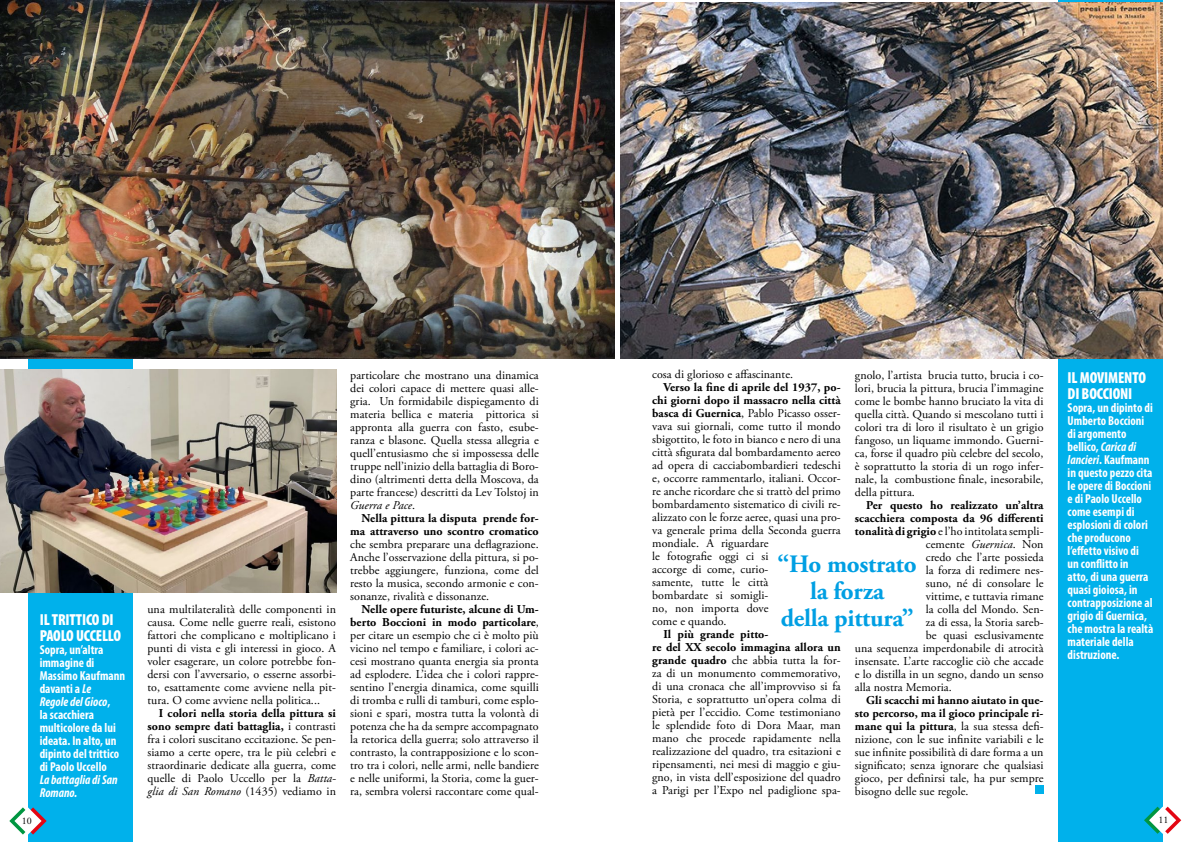
<style>
.page{position:relative;width:1191px;height:842px;background:#fff}
.page>*{position:absolute;margin:0;border:0;box-sizing:border-box;transform-origin:0 0}
.t1{font:700 25px/27px "Adobe Garamond Pro";letter-spacing:-.01em;color:#009fe3;text-align:center}
.t2{font:900 condensed 16px/16px "Myriad Pro";letter-spacing:-.01em;color:#fff;scale:.96 1}
.t3{font:700 condensed 13px/13px "Myriad Pro";color:#fff;scale:.96 1}
.t4{font:italic 700 condensed 13px/13px "Myriad Pro";color:#fff;scale:.96 1}
.t5{font:12px/13px "Adobe Garamond Pro";letter-spacing:.005em;color:#000;text-align:justify}
.t6{font:700 12px/13px "Adobe Garamond Pro";letter-spacing:.005em;color:#000;text-align:right}
.t7{font:10px "Adobe Garamond Pro";color:#000}
.s1{font-style:italic}
.s2{font-weight:700}
</style>
<div class="page">
<div style="left:1057px;top:0;width:105px;height:842px;background:#00b1eb"></div>
<div style="left:28px;top:0;width:105px;height:842px;background:#00b1eb"></div>
<svg style="left:1144px;top:807px;width:37px;height:27px"></svg>
<svg style="left:9px;top:807px;width:38px;height:27px"></svg>
<div style="left:1035px;top:785px;width:8px;height:9px;background:#00b1eb"></div>
<img style="left:620px;top:2px;width:542px;height:357px">
<img style="left:0;top:0;width:615px;height:359px">
<img style="left:0;top:370px;width:336px;height:222px">
<h2 class="t2" style="left:40px;top:611px;width:86px">IL TRITTICO DI<br>PAOLO UCCELLO</h2>
<p class="t3" style="left:40px;top:643px;width:91px">Sopra, un’altra immagine di<br>Massimo Kaufmann davanti a <span class="s1">Le<br>Regole del Gioco</span>,<br>la scacchiera multicolore da lui ideata. In alto, un dipinto del trittico di Paolo Uccello</p>
<p class="t4" style="left:40px;top:773px;width:83px">La battaglia di San<br>Romano.</p>
<p class="t5" style="left:147px;top:603px;width:190px">una multilateralità delle componenti in causa. Come nelle guerre reali, esistono fattori che complicano e moltiplicano i punti di vista e gli interessi in gioco. A voler esagerare, un colore potrebbe fon&shy;dersi con l’avversario, o esserne assorbi&shy;to, esattamente come avviene nella pit&shy;tura. O come avviene nella politica...</p>
<p class="t5" style="left:147px;top:707px;width:190px;text-indent:11px"><span class="s2">I colori nella storia della pittura si sono sempre dati battaglia,</span> i contrasti fra i colori suscitano eccitazione. Se pen&shy;siamo a certe opere, tra le più celebri e straordinarie dedicate alla guerra, come quelle di Paolo Uccello per la <span class="s1">Batta&shy;glia di San Romano</span> (1435) vediamo in</p>
<p class="t5" style="left:350px;top:369px;width:190px">particolare che mostrano una dinamica dei colori capace di mettere quasi alle&shy;gria. Un formidabile dispiegamento di materia bellica e materia pittorica si appronta alla guerra con fasto, esube&shy;ranza e blasone. Quella stessa allegria e quell’entusiasmo che si impossessa delle truppe nell’inizio della battaglia di Boro&shy;dino (altrimenti detta della Moscova, da parte francese) descritti da Lev Tolstoj in <span class="s1">Guerra e Pace</span>.</p>
<p class="t6" style="left:350px;top:511px;width:190px">Nella pittura la disputa prende for&shy;ma attraverso uno scontro cromatico</p>
<p class="t5" style="left:350px;top:538px;width:190px">che sembra preparare una deflagrazione.<br>Anche l’osservazione della pittura, si po&shy;trebbe aggiungere, funziona, come del resto la musica, secondo armonie e con&shy;sonanze, rivalità e dissonanze.</p>
<p class="t5" style="left:350px;top:603px;width:190px;text-indent:11px"><span class="s2">Nelle opere futuriste, alcune di Um&shy;berto Boccioni in modo particolare</span>, per citare un esempio che ci è molto più vicino nel tempo e familiare, i colori ac&shy;cesi mostrano quanta energia sia pronta ad esplodere. L’idea che i colori rappre&shy;sentino l’energia dinamica, come squilli di tromba e rulli di tamburi, come esplo&shy;sioni e spari, mostra tutta la volontà di potenza che ha da sempre accompagnato la retorica della guerra; solo attraverso il contrasto, la contrapposizione e lo scon&shy;tro tra i colori, nelle armi, nelle bandiere e nelle uniformi, la Storia, come la guer&shy;ra, sembra volersi raccontare come qual-</p>
<p class="t5" style="left:652px;top:369px;width:142px">cosa di glorioso e affascinante.</p>
<p class="t5" style="left:652px;top:382px;width:190px;text-align:left;text-indent:11px"><span class="s2">Verso la fine di aprile del 1937, po&shy;chi giorni dopo il massacro nella città basca di Guernica</span>, Pablo Picasso osser&shy;vava sui giornali, come tutto il mondo sbigottito, le foto in bianco e nero di una città sfigurata dal bombardamento aereo ad opera di cacciabombardieri tedeschi e, occorre rammentarlo, italiani. Occor&shy;re anche ricordare che si trattò del primo bombardamento sistematico di civili re&shy;alizzato con le forze aeree, quasi una pro&shy;va generale prima della Seconda guerra mondiale. A riguardare<br>le fotografie oggi ci si<br>accorge di come, curio-<br>samente, tutte le città<br>bombardate si somigli-<br>no, non importa dove<br>come e quando.</p>
<p class="t5" style="left:652px;top:628px;width:190px;text-align:left;text-indent:11px"><span class="s2">Il più grande pitto-<br>re del XX secolo immagina allora un grande quadro</span> che abbia tutta la for&shy;za di un monumento commemorativo, di una cronaca che all’improvviso si fa Storia, e soprattutto un’opera colma di pietà per l’eccidio. Come testimoniano le splendide foto di Dora Maar, man mano che procede rapidamente nella realizzazione del quadro, tra esitazioni e ripensamenti, nei mesi di maggio e giu&shy;gno, in vista dell’esposizione del quadro a Parigi per l’Expo nel padiglione spa-</p>
<p class="t5" style="left:855px;top:369px;width:190px">gnolo, l’artista brucia tutto, brucia i co&shy;lori, brucia la pittura, brucia l’immagine come le bombe hanno bruciato la vita di quella città. Quando si mescolano tutti i colori tra di loro il risultato è un grigio fangoso, un liquame immondo. Guerni&shy;ca, forse il quadro più celebre del secolo, è soprattutto la storia di un rogo infer&shy;nale, la combustione finale, inesorabile, della pittura.</p>
<p class="t6" style="left:866px;top:498px;width:179px">Per questo ho realizzato un’altra</p>
<p class="t6" style="left:855px;top:511px;width:190px">scacchiera composta da 96 differenti</p>
<p class="t5" style="left:855px;top:525px;width:190px"><span class="s2">tonalità di grigio</span> e l’ho intitolata sempli-</p>
<p class="t5" style="left:926px;top:538px;width:119px">cemente <span class="s1">Guernica</span>. Non</p>
<p class="t5" style="left:926px;top:551px;width:119px">credo che l’arte possieda</p>
<p class="t5" style="left:926px;top:564px;width:119px">la forza di redimere nes-</p>
<p class="t5" style="left:926px;top:577px;width:119px">suno, né di consolare le</p>
<p class="t5" style="left:926px;top:590px;width:119px">vittime, e tuttavia rimane</p>
<p class="t5" style="left:926px;top:603px;width:119px">la colla del Mondo. Sen-</p>
<p class="t5" style="left:926px;top:616px;width:119px">za di essa, la Storia sareb-</p>
<p class="t5" style="left:926px;top:629px;width:119px">be quasi esclusivamente</p>
<p class="t5" style="left:855px;top:642px;width:190px">una sequenza imperdonabile di atrocità</p>
<p class="t5" style="left:855px;top:655px;width:190px">insensate. L’arte raccoglie ciò che accade</p>
<p class="t5" style="left:855px;top:668px;width:190px">e lo distilla in un segno, dando un senso</p>
<p class="t5" style="left:855px;top:681px;width:98px">alla nostra Memoria.</p>
<p class="t5" style="left:855px;top:694px;width:190px;text-indent:11px"><span class="s2">Gli scacchi mi hanno aiutato in que&shy;sto percorso, ma il gioco principale ri&shy;mane qui la pittura</span>, la sua stessa defi&shy;nizione, con le sue infinite variabili e le sue infinite possibilità di dare forma a un significato; senza ignorare che qualsiasi gioco, per definirsi tale, ha pur sempre bisogno delle sue regole.</p>
<h1 class="t1" style="left:777px;top:551px;width:141px">“Ho mostrato la forza<br>della pittura”</h1>
<h2 class="t2" style="left:1067px;top:370px;width:83px">IL MOVIMENTO<br>DI BOCCIONI</h2>
<p class="t3" style="left:1067px;top:401px;width:91px">Sopra, un dipinto di<br>Umberto Boccioni di argomento bellico, <span class="s1">Carica di lancieri</span>. Kaufmann in questo pezzo cita le opere di Boccioni e di Paolo Uccello come esempi di esplosioni di colori che producono l’effetto visivo di un conflitto in<br>atto, di una guerra quasi gioiosa, in contrapposizione al grigio di Guernica, che mostra la realtà materiale della distruzione.</p>
<p class="t7" style="left:22px;top:814px;width:11px">10</p>
<p class="t7" style="left:1158px;top:814px;width:11px">11</p>
</div>
